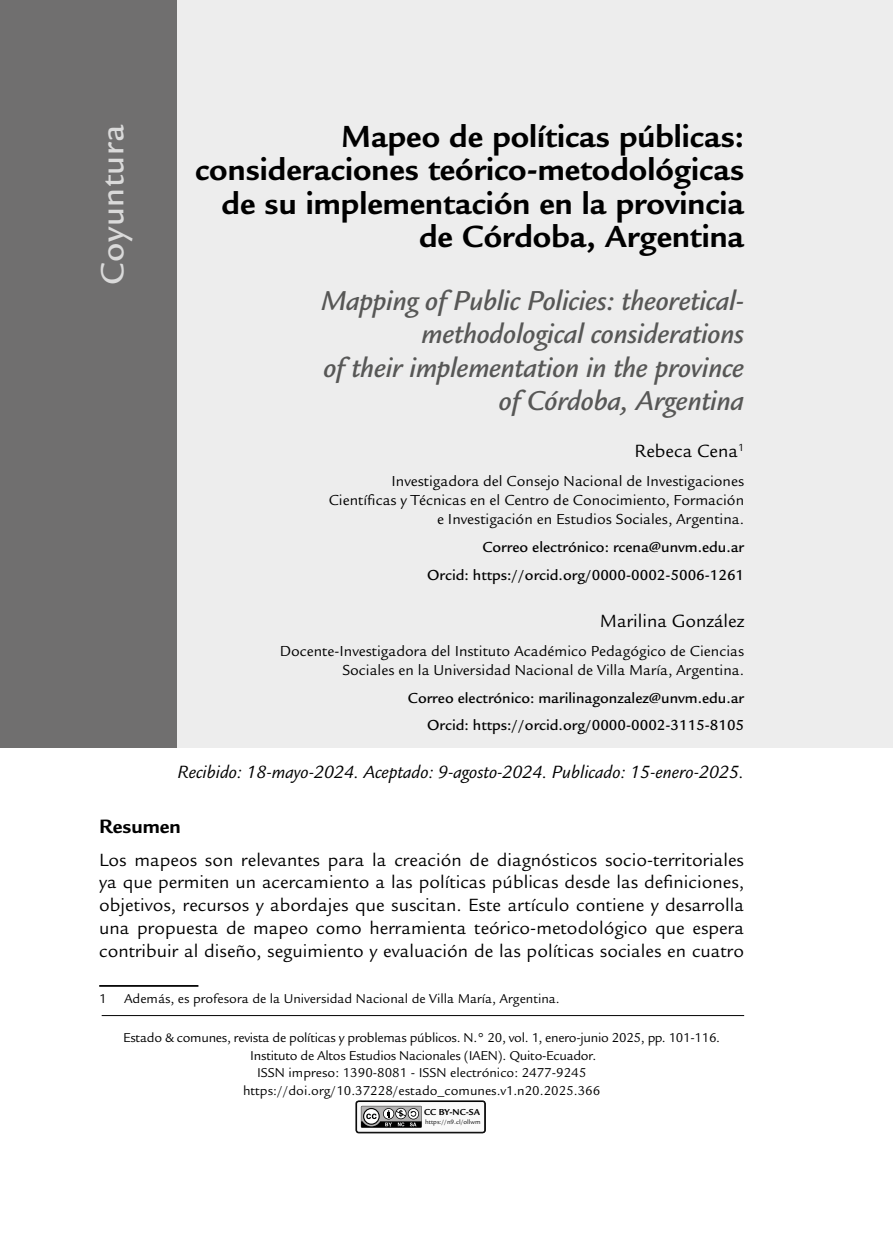
<style>
.page{position:relative;width:893px;height:1241px;background:#fff}
.page>*{position:absolute;margin:0;border:0;box-sizing:border-box;transform-origin:0 0}
.t1{font:500 35px "Legacy Sans Std";letter-spacing:.02em;color:#dadada}
.t2{font:700 33.25px/33.2px "Legacy Sans Std";color:#000;text-align:right}
.t3{font:italic 500 29.75px/33.2px "Legacy Sans Std";letter-spacing:-.01em;color:#575756;text-align:right}
.t4{font:700 21px "Legacy Sans Std";color:#000}
.t5{font:19.25px/22.8px "Legacy Sans Std";color:#000;text-align:justify}
.t6{font:italic 19.25px "Legacy Sans Std";color:#000}
.t7{font:15.75px/18.9px "Legacy Sans Std";color:#000;text-align:right}
.t8{font:500 15.75px/27.7px "Legacy Sans Std";color:#000;text-align:right}
.t9{font:14px/17.5px "Legacy Sans Std";letter-spacing:-.02em;color:#000;text-align:center}
.t10{font:14px "Legacy Sans Std";color:#000}
.t11{font:700 9.45px "Legacy Sans Std";letter-spacing:-.005em;color:#000}
.t12{font:6.83px "Legacy Sans Std";color:#000}
</style>
<div class="page">
<div style="left:52px;top:0;width:841px;height:747px;background:#ededed"></div>
<div style="left:0;top:0;width:176px;height:747px;background:#706f6f"></div>
<div style="left:356px;top:1100px;width:129px;height:32px;background:#fafafa;border-radius:3px"></div>
<div style="left:356px;top:1100px;width:130px;height:32px;border:1px solid #000;border-radius:3px"></div>
<div style="left:356px;top:1101px;width:129px;height:31px;border:1px solid #000;border-radius:2px"></div>
<svg style="left:361px;top:1105px;width:61px;height:22px"></svg>
<hr style="left:102px;top:1014px;width:642px;height:1px;background:#000">
<hr style="left:99px;top:984px;width:99px;height:2px;background:#000">
<h2 class="t2" style="left:195px;top:120px;width:550px">Mapeo de políticas públicas: consideraciones teórico-metodológicas de su implementación en la provincia de Córdoba, Argentina</h2>
<h3 class="t3" style="left:321px;top:284px;width:425px">Mapping of Public Policies: theoretical&shy;methodological considerations<br>of their implementation in the province of Córdoba, Argentina</h3>
<p class="t5" style="left:635px;top:440px;width:111px">Rebeca Cena<sup>1</sup></p>
<p class="t7" style="left:329px;top:472px;width:417px">Investigadora del Consejo Nacional de Investigaciones<br>Científicas y Técnicas en el Centro de Conocimiento, Formación e Investigación en Estudios Sociales, Argentina.</p>
<p class="t8" style="left:427px;top:533px;width:318px">Correo electrónico: rcena@unvm.edu.ar<br>Orcid: https://orcid.org/0000-0002-5006-1261</p>
<p class="t5" style="left:600px;top:609px;width:146px">Marilina González</p>
<p class="t7" style="left:280px;top:641px;width:466px">Docente-Investigadora del Instituto Académico Pedagógico de Ciencias<br>Sociales en la Universidad Nacional de Villa María, Argentina.</p>
<p class="t8" style="left:408px;top:683px;width:338px">Correo electrónico: marilinagonzalez@unvm.edu.ar<br>Orcid: https://orcid.org/0000-0002-3115-8105</p>
<p class="t6" style="left:178px;top:761px;width:568px">Recibido: 18-mayo-2024. Aceptado: 9-agosto-2024. Publicado: 15-enero-2025.</p>
<p class="t4" style="left:99px;top:814px;width:83px">Resumen</p>
<p class="t5" style="left:99px;top:848px;width:646px">Los mapeos son relevantes para la creación de diagnósticos socio-territoriales ya que permiten un acercamiento a las políticas públicas desde las definiciones, objetivos, recursos y abordajes que suscitan. Este artículo contiene y desarrolla una propuesta de mapeo como herramienta teórico-metodológico que espera contribuir al diseño, seguimiento y evaluación de las políticas sociales en cuatro</p>
<p class="t10" style="left:99px;top:990px;width:462px">1 Además, es profesora de la Universidad Nacional de Villa María, Argentina.</p>
<h1 class="t1" style="left:92px;top:285px;width:162px;rotate:-90deg">Coyuntura</h1>
<p class="t9" style="left:123px;top:1029px;width:598px">Estado &amp; comunes, revista de políticas y problemas públicos. N.° 20, vol. 1, enero-junio 2025, pp. 101-116.<br>Instituto de Altos Estudios Nacionales (IAEN). Quito-Ecuador.<br>ISSN impreso: 1390-8081 - ISSN electrónico: 2477-9245 https://doi.org/10.37228/estado_comunes.v1.n20.2025.366</p>
<p class="t11" style="left:424px;top:1106px;width:58px">CC BY-NC-SA</p>
<p class="t12" style="left:425px;top:1117px;width:57px">https://n9.cl/ollwm</p>
</div>
